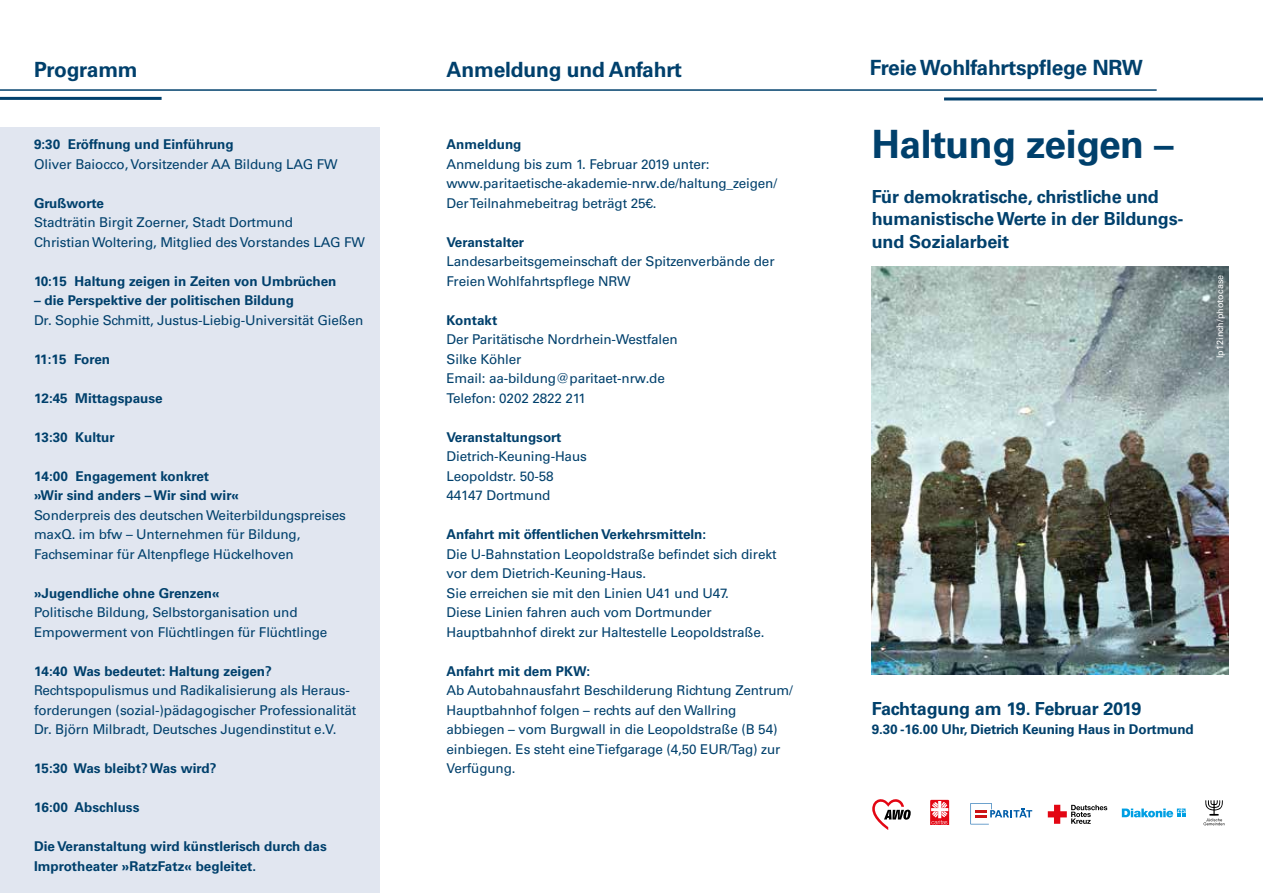
<style>
.page{position:relative;width:1263px;height:893px;background:#fff}
.page>*{position:absolute;margin:0;border:0;box-sizing:border-box;transform-origin:0 0}
.t1{font:700 39px "Univers LT Std";letter-spacing:-.01em;color:#00406c}
.t2{font:700 21px "Univers LT Std";letter-spacing:-.01em;color:#00406c}
.t3{font:700 18px/22.5px "Univers LT Std";letter-spacing:-.01em;color:#00406c}
.t4{font:13.5px/19.5px "Univers LT Std";letter-spacing:-.01em;color:#00406c}
.t5{font:700 13.5px/19.5px "Univers LT Std";color:#00406c}
.t6{font:9px "Univers LT Std";letter-spacing:.01em;color:#fff}
</style>
<div class="page">
<div style="left:0;top:128px;width:380px;height:765px;background:#e1e6f0"></div>
<hr style="left:944px;top:97px;width:319px;height:3px;background:#00406c">
<hr style="left:0;top:89px;width:1157px;height:2px;background:#00406c">
<hr style="left:0;top:97px;width:162px;height:3px;background:#00406c">
<img style="left:872px;top:266px;width:357px;height:409px">
<svg style="left:1048px;top:805px;width:59px;height:19px"></svg>
<svg style="left:970px;top:803px;width:62px;height:21px"></svg>
<svg style="left:1203px;top:800px;width:21px;height:25px"></svg>
<svg style="left:930px;top:800px;width:19px;height:25px"></svg>
<svg style="left:1122px;top:808px;width:63px;height:9px"></svg>
<svg style="left:872px;top:799px;width:39px;height:31px"></svg>
<h2 class="t2" style="left:34px;top:57px;width:105px">Programm</h2>
<h2 class="t2" style="left:446px;top:57px;width:237px">Anmeldung und Anfahrt</h2>
<h2 class="t2" style="left:870px;top:55px;width:275px">Freie Wohlfahrtspflege NRW</h2>
<p class="t5" style="left:34px;top:135px;width:201px">9:30 Eröffnung und Einführung</p>
<p class="t4" style="left:34px;top:154px;width:305px">Oliver Baiocco, Vorsitzender AA Bildung LAG FW</p>
<p class="t5" style="left:34px;top:193px;width:71px">Grußworte</p>
<p class="t4" style="left:34px;top:213px;width:332px">Stadträtin Birgit Zoerner, Stadt Dortmund<br>Christian Woltering, Mitglied des Vorstandes LAG FW</p>
<p class="t5" style="left:34px;top:271px;width:304px">10:15 Haltung zeigen in Zeiten von Umbrüchen</p>
<p class="t5" style="left:34px;top:291px;width:261px">– die Perspektive der politischen Bildung</p>
<p class="t4" style="left:34px;top:310px;width:331px">Dr. Sophie Schmitt, Justus-Liebig-Universität Gießen</p>
<p class="t5" style="left:34px;top:349px;width:78px">11:15 Foren</p>
<p class="t5" style="left:34px;top:388px;width:130px">12:45 Mittagspause</p>
<p class="t5" style="left:34px;top:427px;width:82px">13:30 Kultur</p>
<p class="t5" style="left:34px;top:466px;width:207px">14:00 Engagement konkret »Wir sind anders – Wir sind wir«</p>
<p class="t4" style="left:34px;top:505px;width:313px">Sonderpreis des deutschen Weiterbildungspreises maxQ. im bfw – Unternehmen für Bildung,<br>Fachseminar für Altenpflege Hückelhoven</p>
<p class="t5" style="left:34px;top:583px;width:187px">»Jugendliche ohne Grenzen«</p>
<p class="t4" style="left:34px;top:603px;width:295px">Politische Bildung, Selbstorganisation und<br>Empowerment von Flüchtlingen für Flüchtlinge</p>
<p class="t5" style="left:34px;top:661px;width:239px">14:40 Was bedeutet: Haltung zeigen?</p>
<p class="t4" style="left:34px;top:681px;width:324px">Rechtspopulismus und Radikalisierung als Heraus&shy;forderungen (sozial-)pädagogischer Professionalität<br>Dr. Björn Milbradt, Deutsches Jugendinstitut e.V.</p>
<p class="t5" style="left:34px;top:759px;width:184px">15:30 Was bleibt? Was wird?</p>
<p class="t5" style="left:34px;top:798px;width:107px">16:00 Abschluss</p>
<p class="t5" style="left:34px;top:837px;width:294px">Die Veranstaltung wird künstlerisch durch das<br>Improtheater »RatzFatz« begleitet.</p>
<p class="t5" style="left:446px;top:135px;width:76px">Anmeldung</p>
<p class="t4" style="left:446px;top:154px;width:332px">Anmeldung bis zum 1. Februar 2019 unter: www.paritaetische-akademie-nrw.de/haltung_zeigen/<br>Der Teilnahmebeitrag beträgt 25€.</p>
<p class="t5" style="left:446px;top:232px;width:79px">Veranstalter</p>
<p class="t4" style="left:446px;top:252px;width:330px">Landesarbeitsgemeinschaft der Spitzenverbände der<br>Freien Wohlfahrtspflege NRW</p>
<p class="t5" style="left:446px;top:310px;width:52px">Kontakt</p>
<p class="t4" style="left:446px;top:330px;width:233px">Der Paritätische Nordrhein-Westfalen<br>Silke Köhler<br>Email: aa-bildung@paritaet-nrw.de<br>Telefon: 0202 2822 211</p>
<p class="t5" style="left:446px;top:427px;width:116px">Veranstaltungsort</p>
<p class="t4" style="left:446px;top:447px;width:142px">Dietrich-Keuning-Haus<br>Leopoldstr. 50-58<br>44147 Dortmund</p>
<p class="t5" style="left:446px;top:525px;width:261px">Anfahrt mit öffentlichen Verkehrsmitteln:</p>
<p class="t4" style="left:446px;top:544px;width:331px">Die U-Bahnstation Leopoldstraße befindet sich direkt vor dem Dietrich-Keuning-Haus.<br>Sie erreichen sie mit den Linien U41 und U47.<br>Diese Linien fahren auch vom Dortmunder Hauptbahnhof direkt zur Haltestelle Leopoldstraße.</p>
<p class="t5" style="left:446px;top:661px;width:145px">Anfahrt mit dem PKW:</p>
<p class="t4" style="left:446px;top:681px;width:348px">Ab Autobahnausfahrt Beschilderung Richtung Zentrum/ Hauptbahnhof folgen – rechts auf den Wallring abbiegen – vom Burgwall in die Leopoldstraße (B 54) einbiegen. Es steht eine Tiefgarage (4,50 EUR/Tag) zur Verfügung.</p>
<h1 class="t1" style="left:872px;top:121px;width:303px">Haltung zeigen –</h1>
<h3 class="t3" style="left:872px;top:185px;width:313px">Für demokratische, christliche und humanistische Werte in der Bildungs&shy;und Sozialarbeit</h3>
<h3 class="t3" style="left:872px;top:697px;width:271px">Fachtagung am 19. Februar 2019</h3>
<p class="t5" style="left:872px;top:720px;width:323px">9.30 -16.00 Uhr, Dietrich Keuning Haus in Dortmund</p>
<p class="t6" style="left:1215px;top:358px;width:85px;rotate:-90deg">lp12inch/photocase</p>
</div>
